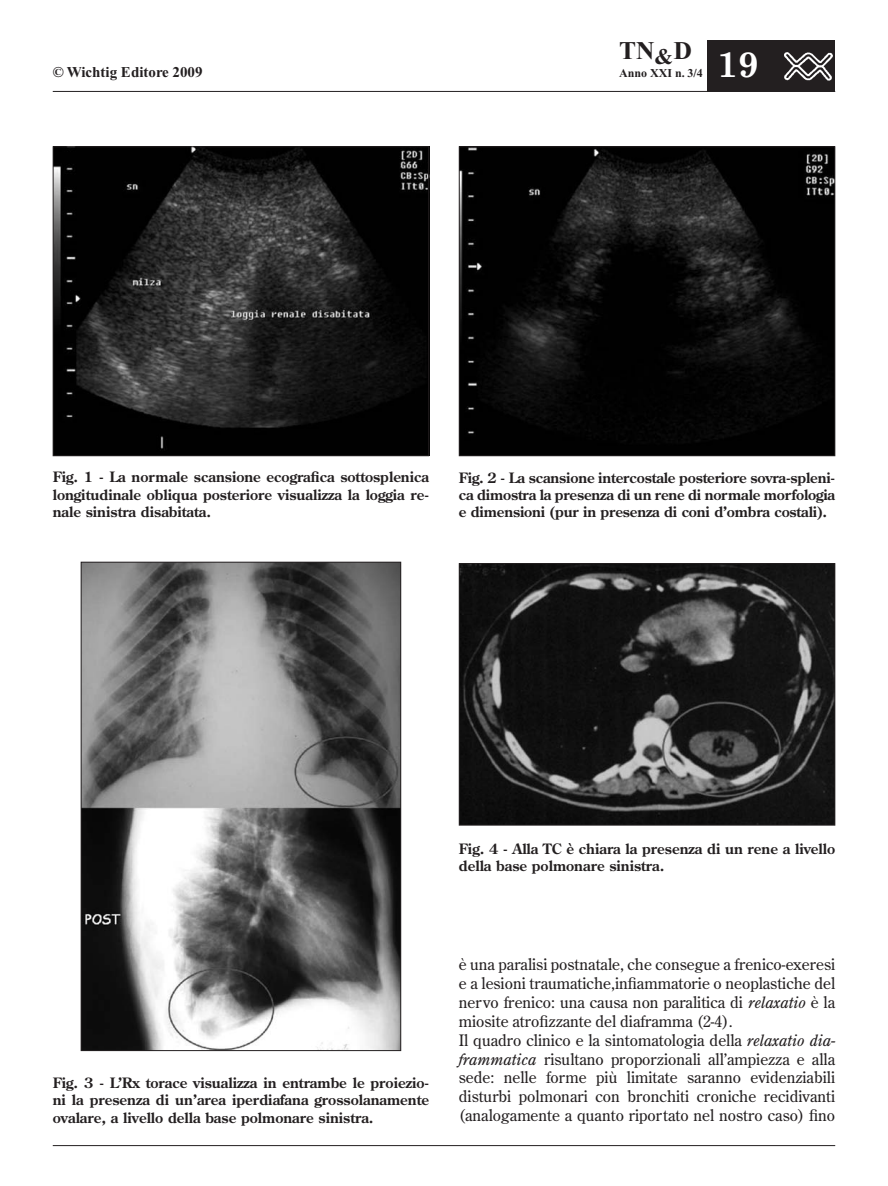
<style>
.page{position:relative;width:888px;height:1186px;background:#fff}
.page>*{position:absolute;margin:0;border:0;box-sizing:border-box;transform-origin:0 0}
.t1{font:700 36px "Century Schoolbook";color:#fff}
.t2{font:700 25.5px "Times New Roman";color:#231f20}
.t3{font:15.75px/18.9px "Century Old Style";color:#231f20}
.t4{font:700 15px "Times New Roman";color:#231f20}
.t5{font:700 14.25px/17.2px "Century Old Style";color:#231f20;text-align:justify}
.t6{font:700 12px "Times New Roman";color:#231f20}
.s1{font-style:italic}
</style>
<div class="page">
<hr style="left:53px;top:91px;width:782px;height:1px;background:#231f20">
<div style="left:708px;top:40px;width:127px;height:51px;background:#231f20"></div>
<img style="left:784px;top:52px;width:49px;height:29px">
<hr style="left:53px;top:1145px;width:782px;height:1px;background:#231f20">
<img style="left:461px;top:148px;width:372px;height:306px">
<div style="left:459px;top:146px;width:376px;height:310px;border:1px solid #231f20"></div>
<img style="left:55px;top:148px;width:372px;height:306px">
<div style="left:53px;top:146px;width:376px;height:310px;border:1px solid #231f20"></div>
<img style="left:83px;top:564px;width:316px;height:485px">
<div style="left:81px;top:562px;width:320px;height:489px;border:1px solid #231f20"></div>
<img style="left:461px;top:565px;width:372px;height:258px">
<div style="left:459px;top:563px;width:376px;height:262px;border:1px solid #231f20"></div>
<h2 class="t2" style="left:619px;top:36px;width:74px">TN<sub>&amp;</sub>D</h2>
<p class="t4" style="left:53px;top:63px;width:151px">© Wichtig Editore 2009</p>
<p class="t6" style="left:619px;top:66px;width:85px">Anno XXI n. 3/4</p>
<h1 class="t1" style="left:717px;top:42px;width:43px">19</h1>
<p class="t5" style="left:53px;top:468px;width:378px">Fig. 1 - La normale scansione ecografica sottosplenica longitudinale obliqua posteriore visualizza la loggia re&shy;nale sinistra disabitata.</p>
<p class="t5" style="left:459px;top:468px;width:378px">Fig. 2 - La scansione intercostale posteriore sovra-spleni&shy;ca dimostra la presenza di un rene di normale morfologia e dimensioni (pur in presenza di coni d’ombra costali).</p>
<p class="t5" style="left:459px;top:840px;width:378px">Fig. 4 - Alla TC è chiara la presenza di un rene a livello della base polmonare sinistra.</p>
<p class="t5" style="left:53px;top:1074px;width:378px">Fig. 3 - L’Rx torace visualizza in entrambe le proiezio&shy;ni la presenza di un’area iperdiafana grossolanamente ovalare, a livello della base polmonare sinistra.</p>
<p class="t3" style="left:459px;top:954px;width:378px">è una paralisi postnatale, che consegue a frenico-exeresi e a lesioni traumatiche,infiammatorie o neoplastiche del nervo frenico: una causa non paralitica di <span class="s1">relaxatio</span> è la miosite atrofizzante del diaframma (2-4).<br>Il quadro clinico e la sintomatologia della <span class="s1">relaxatio dia&shy;frammatica</span> risultano proporzionali all’ampiezza e alla sede: nelle forme più limitate saranno evidenziabili disturbi polmonari con bronchiti croniche recidivanti (analogamente a quanto riportato nel nostro caso) fino</p>
</div>
